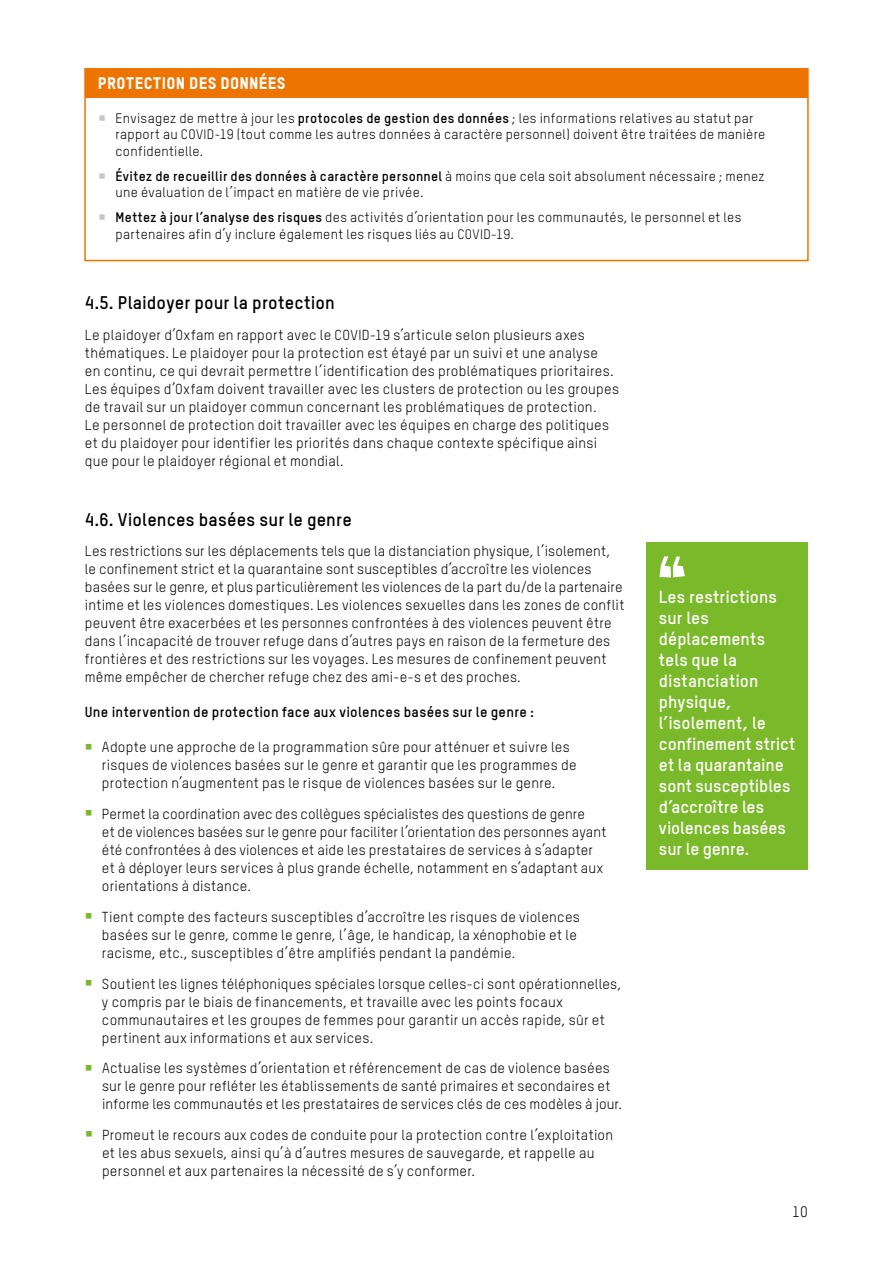
<style>
.page{position:relative;width:893px;height:1263px;background:#fff}
.page>*{position:absolute;margin:0;border:0;box-sizing:border-box;transform-origin:0 0}
.t1{font:700 18px "Oxfam TSTARPRO";letter-spacing:.005em;color:#000}
.t2{font:700 17.25px/21px "Oxfam TSTARPRO";letter-spacing:.005em;color:#fff}
.t3{font:16.5px "Oxfam TSTARPRO Headline";letter-spacing:.02em;color:#fff}
.t4{font:15px "Oxfam TSTARPRO";color:#000}
.t5{font:14.25px/18px "Oxfam TSTARPRO";letter-spacing:.02em;color:#000}
.t6{font:700 14.25px "Oxfam TSTARPRO";letter-spacing:.02em;color:#000}
.t7{font:13.5px/16.5px "Oxfam TSTARPRO";letter-spacing:.025em;color:#000}
.s1{font-weight:700}
</style>
<div class="page">
<div style="left:84px;top:68px;width:725px;height:193px;border:2px solid #ee7402"></div>
<div style="left:85px;top:68px;width:723px;height:30px;background:#ee7402"></div>
<div style="left:646px;top:542px;width:162px;height:328px;background:#7ab929"></div>
<svg style="left:659px;top:556px;width:26px;height:22px"></svg>
<p class="t3" style="left:98px;top:73px;width:189px">PROTECTION DES DONNÉES</p>
<p class="t7" style="left:116px;top:109px;width:651px">Envisagez de mettre à jour les <span class="s1">protocoles de gestion des données</span> ; les informations relatives au statut par rapport au COVID-19 (tout comme les autres données à caractère personnel) doivent être traitées de manière confidentielle.</p>
<p class="t7" style="left:116px;top:167px;width:651px"><span class="s1">Évitez de recueillir des données à caractère personnel</span> à moins que cela soit absolument nécessaire ; menez une évaluation de l’impact en matière de vie privée.</p>
<p class="t7" style="left:116px;top:209px;width:627px"><span class="s1">Mettez à jour l’analyse des risques</span> des activités d’orientation pour les communautés, le personnel et les partenaires afin d’y inclure également les risques liés au COVID-19.</p>
<p class="t1" style="left:85px;top:292px;width:251px">4.5. Plaidoyer pour la protection</p>
<p class="t5" style="left:85px;top:326px;width:536px">Le plaidoyer d’Oxfam en rapport avec le COVID-19 s’articule selon plusieurs axes thématiques. Le plaidoyer pour la protection est étayé par un suivi et une analyse<br>en continu, ce qui devrait permettre l’identification des problématiques prioritaires.<br>Les équipes d’Oxfam doivent travailler avec les clusters de protection ou les groupes de travail sur un plaidoyer commun concernant les problématiques de protection.<br>Le personnel de protection doit travailler avec les équipes en charge des politiques et du plaidoyer pour identifier les priorités dans chaque contexte spécifique ainsi que pour le plaidoyer régional et mondial.</p>
<p class="t1" style="left:85px;top:508px;width:268px">4.6. Violences basées sur le genre</p>
<p class="t5" style="left:85px;top:542px;width:541px">Les restrictions sur les déplacements tels que la distanciation physique, l’isolement, le confinement strict et la quarantaine sont susceptibles d’accroître les violences basées sur le genre, et plus particulièrement les violences de la part du/de la partenaire intime et les violences domestiques. Les violences sexuelles dans les zones de conflit peuvent être exacerbées et les personnes confrontées à des violences peuvent être dans l’incapacité de trouver refuge dans d’autres pays en raison de la fermeture des frontières et des restrictions sur les voyages. Les mesures de confinement peuvent même empêcher de chercher refuge chez des ami-e-s et des proches.</p>
<p class="t6" style="left:85px;top:703px;width:451px">Une intervention de protection face aux violences basées sur le genre :</p>
<p class="t5" style="left:102px;top:738px;width:476px">Adopte une approche de la programmation sûre pour atténuer et suivre les risques de violences basées sur le genre et garantir que les programmes de protection n’augmentent pas le risque de violences basées sur le genre.</p>
<p class="t5" style="left:102px;top:805px;width:506px">Permet la coordination avec des collègues spécialistes des questions de genre<br>et de violences basées sur le genre pour faciliter l’orientation des personnes ayant été confrontées à des violences et aide les prestataires de services à s’adapter et à déployer leurs services à plus grande échelle, notamment en s’adaptant aux orientations à distance.</p>
<p class="t5" style="left:102px;top:908px;width:479px">Tient compte des facteurs susceptibles d’accroître les risques de violences basées sur le genre, comme le genre, l’âge, le handicap, la xénophobie et le racisme, etc., susceptibles d’être amplifiés pendant la pandémie.</p>
<p class="t5" style="left:102px;top:974px;width:521px">Soutient les lignes téléphoniques spéciales lorsque celles-ci sont opérationnelles, y compris par le biais de financements, et travaille avec les points focaux communautaires et les groupes de femmes pour garantir un accès rapide, sûr et pertinent aux informations et aux services.</p>
<p class="t5" style="left:102px;top:1059px;width:522px">Actualise les systèmes d’orientation et référencement de cas de violence basées sur le genre pour refléter les établissements de santé primaires et secondaires et informe les communautés et les prestataires de services clés de ces modèles à jour.</p>
<p class="t5" style="left:102px;top:1126px;width:513px">Promeut le recours aux codes de conduite pour la protection contre l’exploitation et les abus sexuels, ainsi qu’à d’autres mesures de sauvegarde, et rappelle au personnel et aux partenaires la nécessité de s’y conformer.</p>
<p class="t2" style="left:659px;top:586px;width:138px">Les restrictions sur les déplacements tels que la distanciation physique, l’isolement, le confinement strict et la quarantaine sont susceptibles d’accroître les violences basées sur le genre.</p>
<p class="t4" style="left:792px;top:1203px;width:17px">10</p>
</div>
